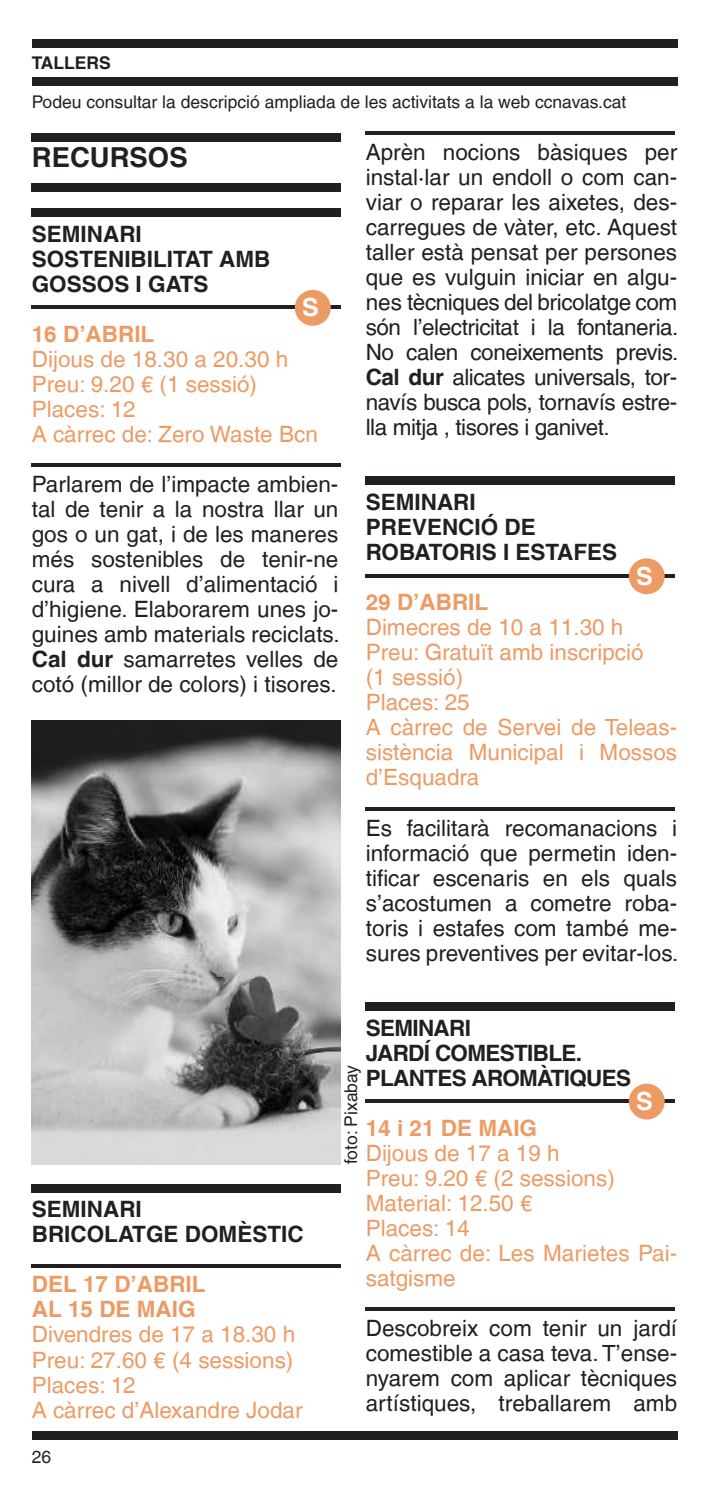
<style>
.page{position:relative;width:709px;height:1489px;background:#fff}
.page>*{position:absolute;margin:0;border:0;box-sizing:border-box;transform-origin:0 0}
.t1{font:700 27.5px "Helvetica LT";color:#231f20}
.t2{font:700 25px "Helvetica LT";color:#fff}
.t3{font:22.5px/25px "Helvetica LT";color:#231f20;text-align:justify}
.t4{font:22.5px/25px "Helvetica LT";color:#ed9b65}
.t5{font:700 22.5px/25px "Helvetica LT";color:#231f20}
.t6{font:700 22.5px/25px "Helvetica LT";color:#ed9b65}
.t7{font:700 22.5px/25px "Helvetica LT";letter-spacing:-.03em;color:#231f20}
.t8{font:17.5px "Helvetica LT";color:#231f20}
.t9{font:700 17.5px "Helvetica LT";color:#231f20}
.s1{font-weight:700}
</style>
<div class="page">
<div style="left:32px;top:1431px;width:645px;height:8px;background:#231f20"></div>
<div style="left:32px;top:39px;width:645px;height:8px;background:#231f20"></div>
<div style="left:32px;top:77px;width:645px;height:9px;background:#231f20"></div>
<div style="left:32px;top:133px;width:309px;height:9px;background:#231f20"></div>
<div style="left:32px;top:183px;width:309px;height:9px;background:#231f20"></div>
<div style="left:32px;top:208px;width:309px;height:9px;background:#231f20"></div>
<hr style="left:32px;top:305px;width:309px;height:4px;background:#231f20">
<div style="left:295px;top:290px;width:36px;height:36px;background:#ed9b65;border-radius:50%"></div>
<hr style="left:32px;top:463px;width:309px;height:4px;background:#231f20">
<div style="left:32px;top:1183px;width:309px;height:9px;background:#231f20"></div>
<svg style="left:32px;top:1264px;width:309px;height:3px"></svg>
<hr style="left:366px;top:131px;width:309px;height:4px;background:#231f20">
<div style="left:366px;top:476px;width:309px;height:9px;background:#231f20"></div>
<hr style="left:366px;top:574px;width:309px;height:3px;background:#231f20">
<div style="left:628px;top:558px;width:36px;height:36px;background:#ed9b65;border-radius:50%"></div>
<svg style="left:366px;top:807px;width:309px;height:3px"></svg>
<div style="left:366px;top:1001px;width:309px;height:9px;background:#231f20"></div>
<hr style="left:366px;top:1099px;width:309px;height:3px;background:#231f20">
<div style="left:628px;top:1083px;width:36px;height:36px;background:#ed9b65;border-radius:50%"></div>
<svg style="left:366px;top:1307px;width:309px;height:3px"></svg>
<img style="left:32px;top:721px;width:309px;height:443px">
<p class="t9" style="left:32px;top:52px;width:81px">TALLERS</p>
<p class="t8" style="left:32px;top:92px;width:596px">Podeu consultar la descripció ampliada de les activitats a la web ccnavas.cat</p>
<p class="t1" style="left:32px;top:140px;width:157px">RECURSOS</p>
<p class="t3" style="left:366px;top:140px;width:314px">Aprèn nocions bàsiques per instal·lar un endoll o com can&shy;viar o reparar les aixetes, des&shy;carregues de vàter, etc. Aquest taller està pensat per persones que es vulguin iniciar en algu&shy;nes tècniques del bricolatge com són l’electricitat i la fontaneria.<br>No calen coneixements previs.<br><span class="s1">Cal dur</span> alicates universals, tor&shy;navís busca pols, tornavís estre&shy;lla mitja , tisores i ganivet.</p>
<p class="t5" style="left:32px;top:221px;width:240px">SEMINARI<br>SOSTENIBILITAT AMB<br>GOSSOS I GATS</p>
<p class="t2" style="left:302px;top:292px;width:18px">S</p>
<p class="t6" style="left:32px;top:321px;width:124px">16 D’ABRIL</p>
<p class="t4" style="left:32px;top:346px;width:287px">Dijous de 18.30 a 20.30 h<br>Preu: 9.20 € (1 sessió)<br>Places: 12<br>A càrrec de: Zero Waste Bcn</p>
<p class="t3" style="left:32px;top:471px;width:309px">Parlarem de l’impacte ambien&shy;tal de tenir a la nostra llar un gos o un gat, i de les maneres més sostenibles de tenir-ne cura a nivell d’alimentació i d’higiene. Elaborarem unes jo&shy;guines amb materials reciclats.<br><span class="s1">Cal dur</span> samarretes velles de cotó (millor de colors) i tisores.</p>
<p class="t5" style="left:366px;top:489px;width:253px">SEMINARI<br>PREVENCIÓ DE<br>ROBATORIS I ESTAFES</p>
<p class="t2" style="left:636px;top:560px;width:18px">S</p>
<p class="t6" style="left:366px;top:589px;width:124px">29 D’ABRIL</p>
<p class="t4" style="left:366px;top:615px;width:313px">Dimecres de 10 a 11.30 h<br>Preu: Gratuït amb inscripció<br>(1 sessió)<br>Places: 25<br>A càrrec de Servei de Teleas&shy;sistència Municipal i Mossos d’Esquadra</p>
<p class="t3" style="left:366px;top:815px;width:314px">Es facilitarà recomanacions i informació que permetin iden&shy;tificar escenaris en els quals s’acostumen a cometre roba&shy;toris i estafes com també me&shy;sures preventives per evitar-los.</p>
<p class="t5" style="left:32px;top:1196px;width:273px">SEMINARI<br>BRICOLATGE DOMÈSTIC</p>
<p class="t6" style="left:32px;top:1271px;width:175px">DEL 17 D’ABRIL<br>AL 15 DE MAIG</p>
<p class="t4" style="left:32px;top:1321px;width:272px">Divendres de 17 a 18.30 h<br>Preu: 27.60 € (4 sessions)<br>Places: 12<br>A càrrec d’Alexandre Jodar</p>
<p class="t8" style="left:32px;top:1445px;width:21px">26</p>
<p class="t7" style="left:366px;top:1014px;width:267px">SEMINARI<br>JARDÍ COMESTIBLE.<br>PLANTES AROMÀTIQUES</p>
<p class="t8" style="left:341px;top:1164px;width:101px;rotate:-90deg">foto: Pixabay</p>
<p class="t2" style="left:636px;top:1085px;width:18px">S</p>
<p class="t6" style="left:366px;top:1114px;width:173px">14 i 21 DE MAIG</p>
<p class="t4" style="left:366px;top:1140px;width:313px">Dijous de 17 a 19 h<br>Preu: 9.20 € (2 sessions)<br>Material: 12.50 €<br>Places: 14<br>A càrrec de: Les Marietes Pai&shy;satgisme</p>
<p class="t3" style="left:366px;top:1315px;width:313px">Descobreix com tenir un jardí comestible a casa teva. T’ense&shy;nyarem com aplicar tècniques artístiques, treballarem amb</p>
</div>
